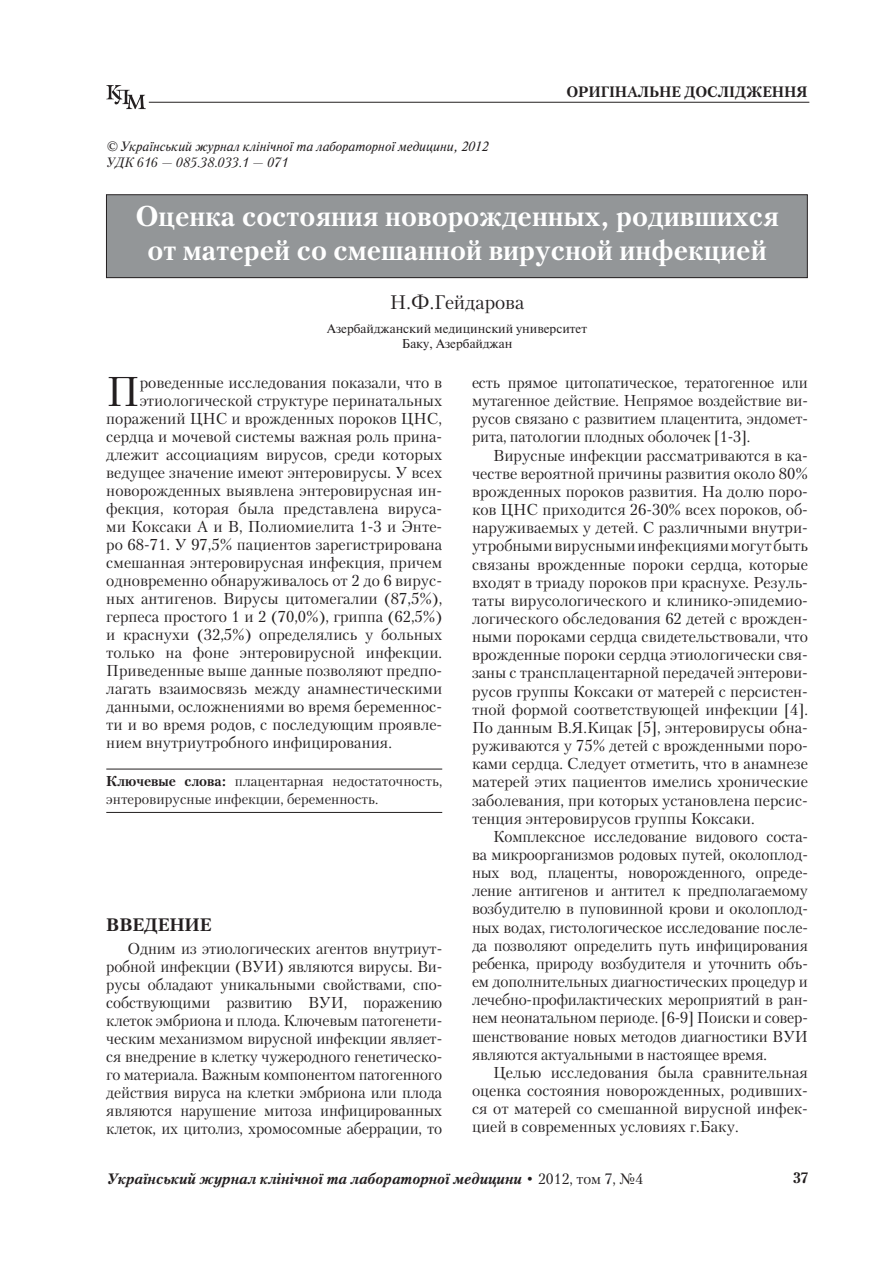
<style>
.page{position:relative;width:893px;height:1263px;background:#fff}
.page>*{position:absolute;margin:0;border:0;box-sizing:border-box;transform-origin:0 0}
.BUKVITSA{font:41.4px "Petersburg C";color:#231f20}
.ZAGOLOVOK{font:700 28.5px/33.8px "Petersburg C";color:#fff;text-align:center}
.AVTORI{font:19.5px "Petersburg C";color:#231f20}
.PODZAGOLOV{font:700 18px "Petersburg C";color:#231f20}
.TXT{font:15.75px/18.1px "Petersburg C";letter-spacing:-.01em;color:#231f20;text-align:justify}
.BUKVITSA-2{font:15.75px "Petersburg C";color:#231f20}
.t1{font:italic 700 15px "Petersburg C";color:#231f20}
.t2{font:700 15px "Petersburg C";color:#231f20}
._02_KLUCH{font:14.25px/17.1px "Petersburg C";color:#231f20}
.UDK_1{font:italic 13.5px "Newton C";color:#231f20}
.UDK_2{font:italic 13.5px "Petersburg C";color:#231f20}
.GOROD{font:12.75px/15.3px "Newton C";color:#231f20;text-align:center}
.s1{font-weight:700}
.s2{font-weight:400;font-style:normal}
</style>
<div class="page">
<svg style="left:106px;top:85px;width:40px;height:24px"></svg>
<hr style="left:149px;top:102px;width:660px;height:1px;background:#231f20">
<div style="left:106px;top:195px;width:701px;height:83px;background:#939698"></div>
<div style="left:106px;top:194px;width:702px;height:84px;border:1px solid #231f20"></div>
<hr style="left:106px;top:769px;width:336px;height:1px;background:#231f20">
<hr style="left:106px;top:812px;width:336px;height:1px;background:#231f20">
<p class="t2" style="left:566px;top:83px;width:243px">ОРИГIНАЛЬНЕ ДОСЛIДЖЕННЯ</p>
<p class="UDK_1" style="left:106px;top:139px;width:383px">© Український журнал клiнiчної та лабораторної медицини, 2012</p>
<p class="UDK_2" style="left:106px;top:155px;width:183px">УДК 616 — 085.38.033.1 — 071</p>
<p class="ZAGOLOVOK" style="left:135px;top:200px;width:645px">Оценка состояния новорожденных, родившихся от матерей со смешанной вирусной инфекцией</p>
<p class="AVTORI" style="left:390px;top:291px;width:136px">Н.Ф.Гейдарова</p>
<p class="GOROD" style="left:327px;top:321px;width:261px">Азербайджанский медицинский университет<br>Баку, Азербайджан</p>
<p class="BUKVITSA" style="left:106px;top:367px;width:35px">П</p>
<p class="BUKVITSA-2" style="left:140px;top:373px;width:304px">роведенные исследования показали, что в</p>
<p class="TXT" style="left:472px;top:373px;width:337px">есть прямое цитопатическое, тератогенное или мутагенное действие. Непрямое воздействие ви&shy;русов связано с развитием плацентита, эндомет&shy;рита, патологии плодных оболочек [1-3].</p>
<p class="TXT" style="left:472px;top:446px;width:337px;text-indent:21px">Вирусные инфекции рассматриваются в ка&shy;честве вероятной причины развития около 80% врожденных пороков развития. На долю поро&shy;ков ЦНС приходится 26-30% всех пороков, об&shy;наруживаемых у детей. С различными внутри&shy;утробными вирусными инфекциями могут быть связаны врожденные пороки сердца, которые входят в триаду пороков при краснухе. Резуль&shy;таты вирусологического и клинико-эпидемио&shy;логического обследования 62 детей с врожден&shy;ными пороками сердца свидетельствовали, что врожденные пороки сердца этиологически свя&shy;заны с трансплацентарной передачей энтерови&shy;русов группы Коксаки от матерей с персистен&shy;тной формой соответствующей инфекции [4].<br>По данным В.Я.Кицак [5], энтеровирусы обна&shy;руживаются у 75% детей с врожденными поро&shy;ками сердца. Следует отметить, что в анамнезе матерей этих пациентов имелись хронические заболевания, при которых установлена персис&shy;тенция энтеровирусов группы Коксаки.</p>
<p class="TXT" style="left:472px;top:827px;width:337px;text-indent:21px">Комплексное исследование видового соста&shy;ва микроорганизмов родовых путей, околоплод&shy;ных вод, плаценты, новорожденного, опреде&shy;ление антигенов и антител к предполагаемому возбудителю в пуповинной крови и околоплод&shy;ных водах, гистологическое исследование после&shy;да позволяют определить путь инфицирования ребенка, природу возбудителя и уточнить объ&shy;ем дополнительных диагностических процедур и лечебно-профилактических мероприятий в ран&shy;нем неонатальном периоде. [6-9] Поиски и совер&shy;шенствование новых методов диагностики ВУИ являются актуальными в настоящее время.</p>
<p class="TXT" style="left:472px;top:1063px;width:337px;text-indent:21px">Целью исследования была сравнительная оценка состояния новорожденных, родивших&shy;ся от матерей со смешанной вирусной инфек&shy;цией в современных условиях г.Баку.</p>
<p class="BUKVITSA-2" style="left:140px;top:391px;width:304px">этиологической структуре перинатальных</p>
<p class="BUKVITSA-2" style="left:106px;top:409px;width:337px">поражений ЦНС и врожденных пороков ЦНС,</p>
<p class="BUKVITSA-2" style="left:106px;top:427px;width:337px">сердца и мочевой системы важная роль прина-</p>
<p class="BUKVITSA-2" style="left:106px;top:445px;width:337px">длежит ассоциациям вирусов, среди которых</p>
<p class="BUKVITSA-2" style="left:106px;top:463px;width:337px">ведущее значение имеют энтеровирусы. У всех</p>
<p class="BUKVITSA-2" style="left:106px;top:481px;width:337px">новорожденных выявлена энтеровирусная ин-</p>
<p class="BUKVITSA-2" style="left:106px;top:499px;width:337px">фекция, которая была представлена вируса-</p>
<p class="BUKVITSA-2" style="left:106px;top:517px;width:337px">ми Коксаки А и В, Полиомиелита 1-3 и Энте-</p>
<p class="BUKVITSA-2" style="left:106px;top:535px;width:337px">ро 68-71. У 97,5% пациентов зарегистрирована</p>
<p class="BUKVITSA-2" style="left:106px;top:553px;width:337px">смешанная энтеровирусная инфекция, причем</p>
<p class="BUKVITSA-2" style="left:106px;top:571px;width:337px">одновременно обнаруживалось от 2 до 6 вирус-</p>
<p class="BUKVITSA-2" style="left:106px;top:589px;width:337px">ных антигенов. Вирусы цитомегалии (87,5%),</p>
<p class="BUKVITSA-2" style="left:106px;top:607px;width:337px">герпеса простого 1 и 2 (70,0%), гриппа (62,5%)</p>
<p class="BUKVITSA-2" style="left:106px;top:625px;width:337px">и краснухи (32,5%) определялись у больных</p>
<p class="BUKVITSA-2" style="left:106px;top:643px;width:337px">только на фоне энтеровирусной инфекции.</p>
<p class="BUKVITSA-2" style="left:106px;top:661px;width:337px">Приведенные выше данные позволяют предпо-</p>
<p class="BUKVITSA-2" style="left:106px;top:679px;width:337px">лагать взаимосвязь между анамнестическими</p>
<p class="BUKVITSA-2" style="left:106px;top:697px;width:337px">данными, осложнениями во время беременнос-</p>
<p class="BUKVITSA-2" style="left:106px;top:715px;width:337px">ти и во время родов, с последующим проявле-</p>
<p class="BUKVITSA-2" style="left:106px;top:733px;width:287px">нием внутриутробного инфицирования.</p>
<p class="_02_KLUCH" style="left:106px;top:773px;width:337px"><span class="s1">Ключевые слова:</span> плацентарная недостаточность, энтеровирусные инфекции, беременность.</p>
<p class="PODZAGOLOV" style="left:106px;top:915px;width:28px">Введение</p>
<p class="TXT" style="left:106px;top:939px;width:337px;text-indent:21px">Одним из этиологических агентов внутриут&shy;робной инфекции (ВУИ) являются вирусы. Ви&shy;русы обладают уникальными свойствами, спо&shy;собствующими развитию ВУИ, поражению клеток эмбриона и плода. Ключевым патогенети&shy;ческим механизмом вирусной инфекции являет&shy;ся внедрение в клетку чужеродного генетическо&shy;го материала. Важным компонентом патогенного действия вируса на клетки эмбриона или плода являются нарушение митоза инфицированных клеток, их цитолиз, хромосомные аберрации, то</p>
<p class="t1" style="left:106px;top:1170px;width:538px">Український журнал клiнiчної та лабораторної медицини <span class="s2">• 2012, том 7, №4</span></p>
<p class="t2" style="left:793px;top:1169px;width:17px">37</p>
</div>
